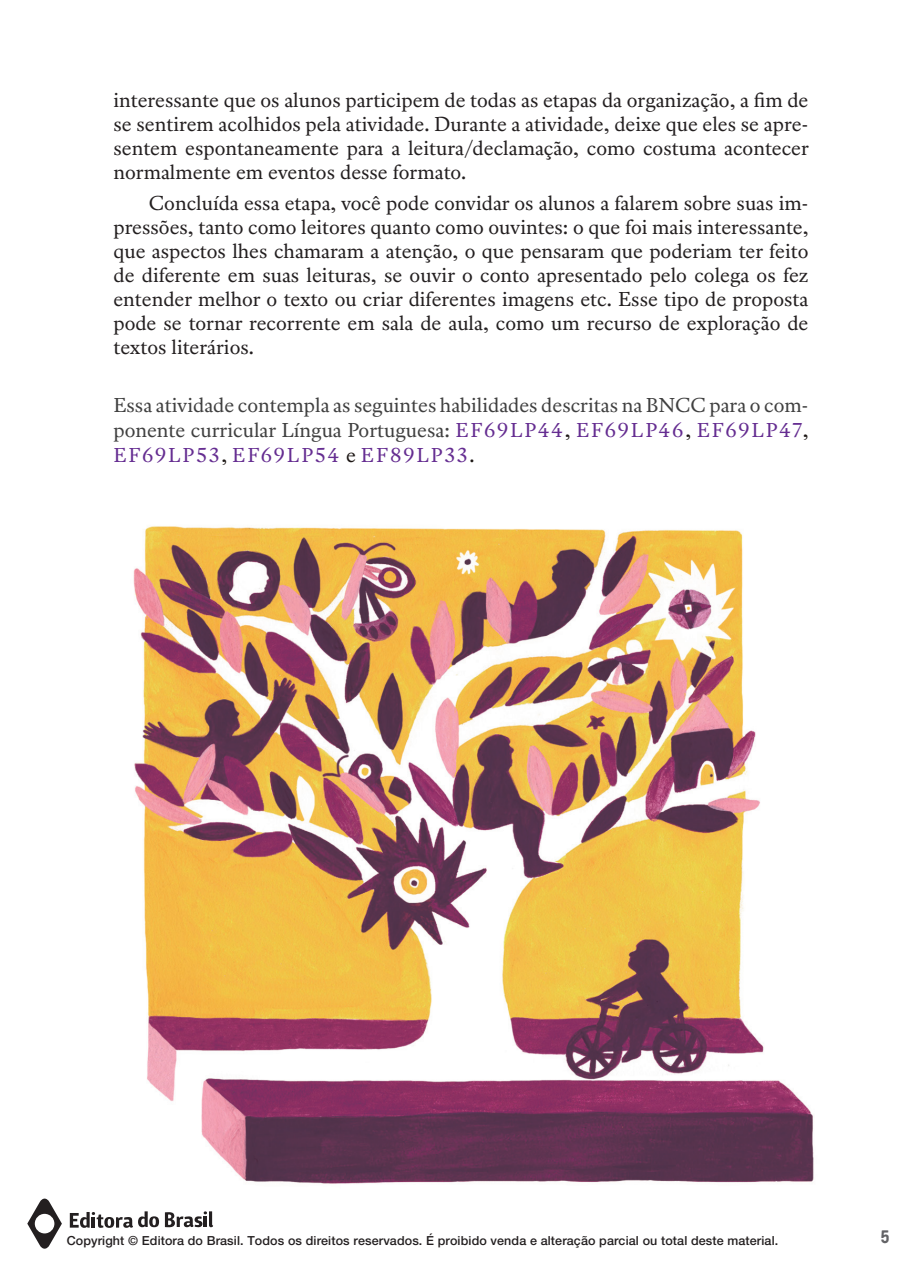
<style>
.page{position:relative;width:922px;height:1276px;background:#fff}
.page>*{position:absolute;margin:0;border:0;box-sizing:border-box;transform-origin:0 0}
.t1{font:20px/24px "Register";color:#231f20;text-align:justify}
.t2{font:20px/25px "Register";letter-spacing:.1em;color:#404040;text-align:justify}
.t3{font:700 17.5px "Katarine";color:#636366}
.t4{font:12.5px "Helvetica Neue LT 65 Md";letter-spacing:.01em;color:#231f20}
.s1{color:#652d91}
.s2{color:#1b1513}
</style>
<div class="page">
<svg style="left:27px;top:1198px;width:35px;height:50px"></svg>
<svg style="left:70px;top:1211px;width:89px;height:16px"></svg>
<svg style="left:165px;top:1211px;width:48px;height:16px"></svg>
<img style="left:133px;top:526px;width:681px;height:658px">
<p class="t1" style="left:113px;top:88px;width:697px">interessante que os alunos participem de todas as etapas da organização, a fim de se sentirem acolhidos pela atividade. Durante a atividade, deixe que eles se apre&shy;sentem espontaneamente para a leitura/declamação, como costuma acontecer normalmente em eventos desse formato.</p>
<p class="t1" style="left:113px;top:191px;width:696px;text-indent:35px">Concluída essa etapa, você pode convidar os alunos a falarem sobre suas im&shy;pressões, tanto como leitores quanto como ouvintes: o que foi mais interessante, que aspectos lhes chamaram a atenção, o que pensaram que poderiam ter feito de diferente em suas leituras, se ouvir o conto apresentado pelo colega os fez entender melhor o texto ou criar diferentes imagens etc. Esse tipo de proposta pode se tornar recorrente em sala de aula, como um recurso de exploração de textos literários.</p>
<p class="t2" style="left:113px;top:392px;width:696px">Essa atividade contempla as seguintes habilidades descritas na BNCC para o com&shy;ponente curricular Língua Portuguesa: <span class="s1">EF69LP44</span><span class="s2">,</span> <span class="s1">EF69LP46</span><span class="s2">,</span> <span class="s1">EF69LP47</span><span class="s2">, </span><span class="s1">EF69LP53</span><span class="s2">,</span> <span class="s1">EF69LP54</span> <span class="s2">e</span> <span class="s1">EF89LP33</span><span class="s2">.</span></p>
<p class="t4" style="left:67px;top:1233px;width:713px">Copyright © Editora do Brasil. Todos os direitos reservados. É proibido venda e alteração parcial ou total deste material.</p>
<p class="t3" style="left:880px;top:1226px;width:11px">5</p>
</div>
